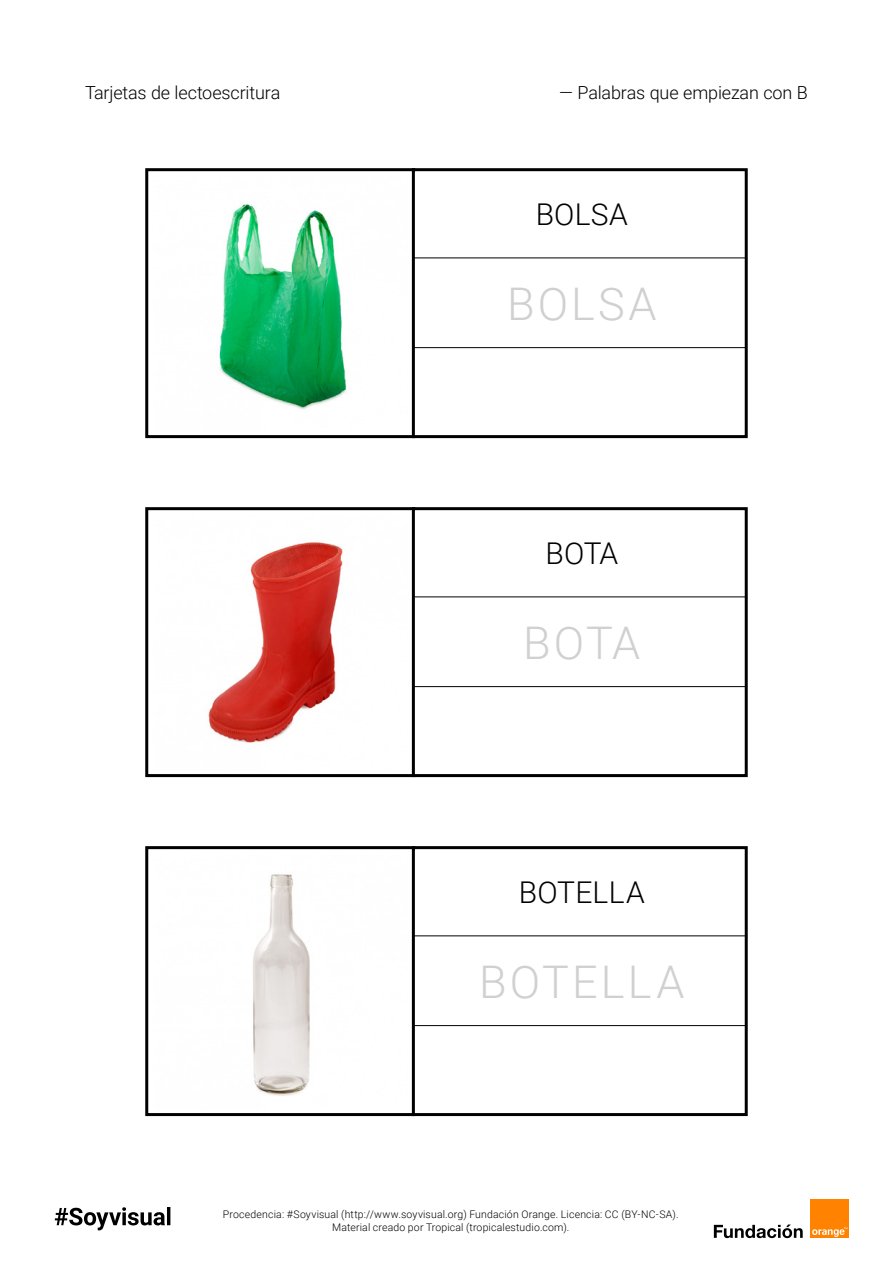
<style>
.page{position:relative;width:893px;height:1263px;background:#fff}
.page>*{position:absolute;margin:0;border:0;box-sizing:border-box;transform-origin:0 0}
.t1{font:300 45px "Roboto";letter-spacing:.07em;color:#d0d0d0}
.t2{font:300 30px "Roboto";letter-spacing:.005em;color:#000}
.t3{font:300 18px "Roboto";letter-spacing:-.01em;color:#000}
.t4{font:300 10.5px/12.6px "Roboto";letter-spacing:.015em;color:#000;text-align:center}
</style>
<div class="page">
<div style="left:810px;top:1199px;width:39px;height:39px;background:#ff8200"></div>
<svg style="left:812px;top:1227px;width:35px;height:10px"></svg>
<svg style="left:714px;top:1224px;width:89px;height:14px"></svg>
<svg style="left:55px;top:1207px;width:115px;height:23px"></svg>
<img style="left:219px;top:204px;width:128px;height:206px">
<div style="left:145px;top:168px;width:270px;height:270px;border:3px solid #000"></div>
<div style="left:412px;top:168px;width:336px;height:270px;border:3px solid #000"></div>
<hr style="left:414px;top:258px;width:332px;height:1px;background:#000">
<hr style="left:414px;top:347px;width:332px;height:1px;background:#000">
<img style="left:208px;top:542px;width:135px;height:201px">
<div style="left:145px;top:507px;width:270px;height:270px;border:3px solid #000"></div>
<div style="left:412px;top:507px;width:336px;height:270px;border:3px solid #000"></div>
<hr style="left:414px;top:596px;width:332px;height:1px;background:#000">
<hr style="left:414px;top:686px;width:332px;height:1px;background:#000">
<img style="left:253px;top:874px;width:57px;height:222px">
<div style="left:145px;top:846px;width:270px;height:270px;border:3px solid #000"></div>
<div style="left:412px;top:846px;width:336px;height:270px;border:3px solid #000"></div>
<hr style="left:414px;top:935px;width:332px;height:1px;background:#000">
<hr style="left:414px;top:1025px;width:332px;height:1px;background:#000">
<h3 class="t3" style="left:85px;top:80px;width:197px">Tarjetas de lectoescritura</h3>
<h3 class="t3" style="left:559px;top:80px;width:250px">— Palabras que empiezan con B</h3>
<h2 class="t2" style="left:536px;top:194px;width:94px">BOLSA</h2>
<h1 class="t1" style="left:507px;top:272px;width:151px">BOLSA</h1>
<h2 class="t2" style="left:545px;top:533px;width:74px">BOTA</h2>
<h1 class="t1" style="left:523px;top:611px;width:119px">BOTA</h1>
<h2 class="t2" style="left:519px;top:872px;width:127px">BOTELLA</h2>
<h1 class="t1" style="left:479px;top:950px;width:207px">BOTELLA</h1>
<p class="t4" style="left:223px;top:1208px;width:457px">Procedencia: #Soyvisual (http://www.soyvisual.org) Fundación Orange. Licencia: CC (BY-NC-SA).<br>Material creado por Tropical (tropicalestudio.com).</p>
</div>
